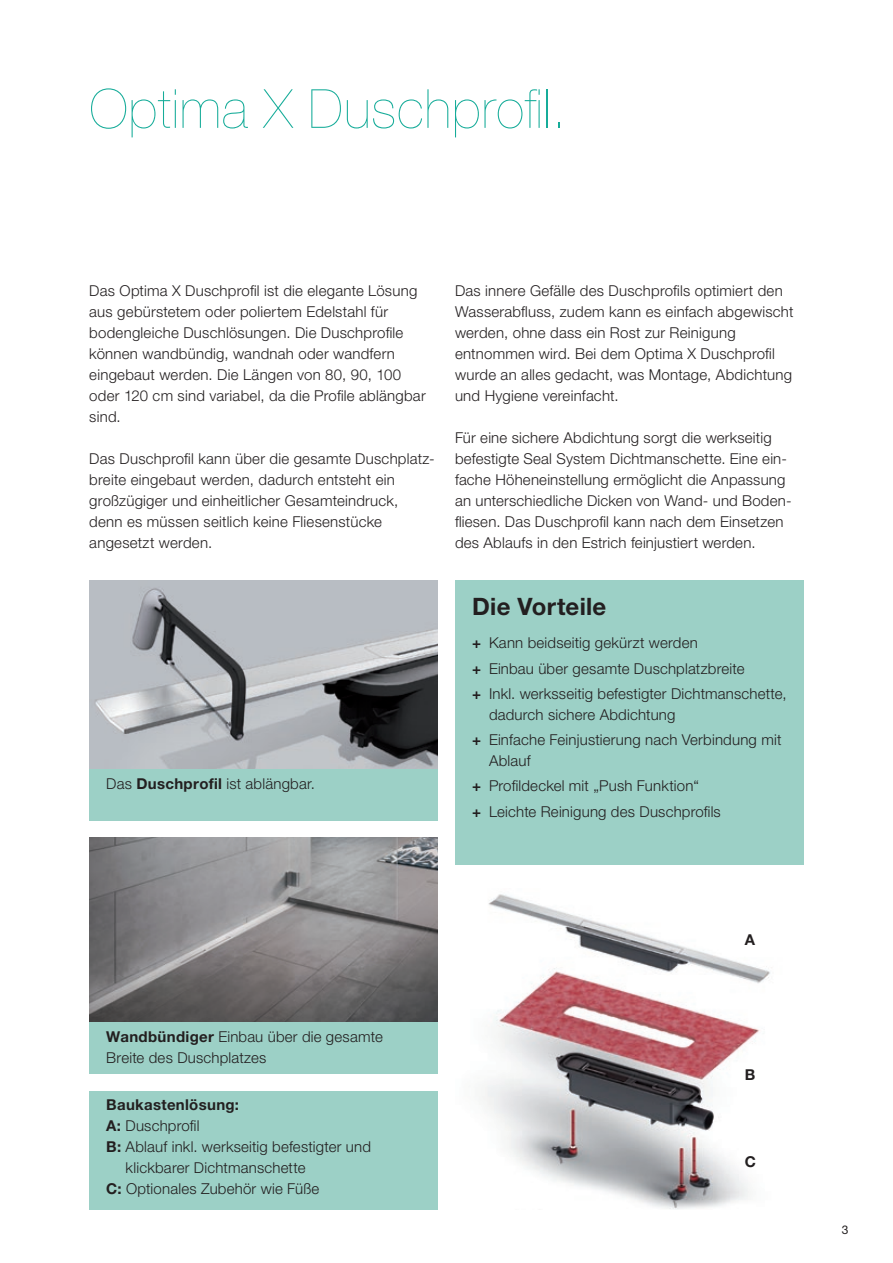
<style>
.page{position:relative;width:893px;height:1263px;background:#fff}
.page>*{position:absolute;margin:0;border:0;box-sizing:border-box;transform-origin:0 0}
.t1{font:200 54px "Helvetica Neue LT Std";letter-spacing:.015em;color:#16ac99}
.t2{font:700 24px "Helvetica Neue LT Std";letter-spacing:.01em;color:#231f20}
.t3{font:300 15px/21px "Helvetica Neue LT Std";letter-spacing:.015em;color:#231f20}
.t4{font:700 15px "Helvetica Neue LT Std";letter-spacing:.02em;color:#231f20}
.t5{font:12px "Helvetica Neue LT Std";color:#231f20}
.s1{font-weight:700}
</style>
<div class="page">
<div style="left:455px;top:580px;width:349px;height:285px;background:#9cd0c6"></div>
<img style="left:89px;top:838px;width:349px;height:185px">
<img style="left:89px;top:580px;width:349px;height:190px">
<div style="left:89px;top:1023px;width:349px;height:51px;background:#9cd0c6"></div>
<img style="left:482px;top:894px;width:290px;height:315px">
<div style="left:89px;top:1091px;width:349px;height:119px;background:#9cd0c6"></div>
<div style="left:89px;top:770px;width:349px;height:51px;background:#9cd0c6"></div>
<h1 class="t1" style="left:89px;top:78px;width:478px">Optima X Duschprofil.</h1>
<p class="t3" style="left:89px;top:279px;width:338px">Das Optima X Duschprofil ist die elegante Lösung aus gebürstetem oder poliertem Edelstahl für bodengleiche Duschlösungen. Die Duschprofile können wandbündig, wandnah oder wandfern eingebaut werden. Die Längen von 80, 90, 100 oder 120 cm sind variabel, da die Profile ablängbar sind.</p>
<p class="t3" style="left:89px;top:447px;width:347px">Das Duschprofil kann über die gesamte Duschplatz&shy;breite eingebaut werden, dadurch entsteht ein großzügiger und einheitlicher Gesamteindruck, denn es müssen seitlich keine Fliesenstücke angesetzt werden.</p>
<p class="t3" style="left:106px;top:773px;width:210px">Das <span class="s1">Duschprofil</span> ist ablängbar.</p>
<p class="t3" style="left:455px;top:279px;width:340px">Das innere Gefälle des Duschprofils optimiert den Wasserabfluss, zudem kann es einfach abgewischt werden, ohne dass ein Rost zur Reinigung entnommen wird. Bei dem Optima X Duschprofil wurde an alles gedacht, was Montage, Abdichtung und Hygiene vereinfacht.</p>
<p class="t3" style="left:455px;top:426px;width:338px">Für eine sichere Abdichtung sorgt die werkseitig befestigte Seal System Dichtmanschette. Eine ein&shy;fache Höheneinstellung ermöglicht die Anpassung an unterschiedliche Dicken von Wand- und Boden&shy;fliesen. Das Duschprofil kann nach dem Einsetzen des Ablaufs in den Estrich feinjustiert werden.</p>
<h2 class="t2" style="left:472px;top:591px;width:136px">Die Vorteile</h2>
<p class="t3" style="left:472px;top:630px;width:316px;line-height:25.2px"><span class="s1">+</span> Kann beidseitig gekürzt werden<br><span class="s1">+</span> Einbau über gesamte Duschplatzbreite<br><span class="s1">+</span> Inkl. werksseitig befestigter Dichtmanschette,</p>
<p class="t3" style="left:472px;top:702px;width:311px;line-height:25.2px;text-indent:17px">dadurch sichere Abdichtung<br><span class="s1">+</span> Einfache Feinjustierung nach Verbindung mit</p>
<p class="t3" style="left:472px;top:748px;width:250px;line-height:25.2px;text-indent:17px">Ablauf<br><span class="s1">+</span> Profildeckel mit „Push Funktion“<br><span class="s1">+</span> Leichte Reinigung des Duschprofils</p>
<p class="t3" style="left:106px;top:1026px;width:278px"><span class="s1">Wandbündiger</span> Einbau über die gesamte<br>Breite des Duschplatzes</p>
<p class="t4" style="left:106px;top:1096px;width:134px">Baukastenlösung:</p>
<p class="t3" style="left:106px;top:1115px;width:95px"><span class="s1">A:</span> Duschprofil</p>
<p class="t3" style="left:106px;top:1136px;width:266px"><span class="s1">B:</span> Ablauf inkl. werkseitig befestigter und</p>
<p class="t3" style="left:126px;top:1157px;width:181px">klickbarer Dichtmanschette</p>
<p class="t3" style="left:106px;top:1178px;width:215px"><span class="s1">C:</span> Optionales Zubehör wie Füße</p>
<p class="t4" style="left:745px;top:931px;width:12px">A</p>
<p class="t4" style="left:745px;top:1065px;width:12px">B</p>
<p class="t4" style="left:745px;top:1152px;width:13px">C</p>
<p class="t5" style="left:842px;top:1222px;width:8px">3</p>
</div>
